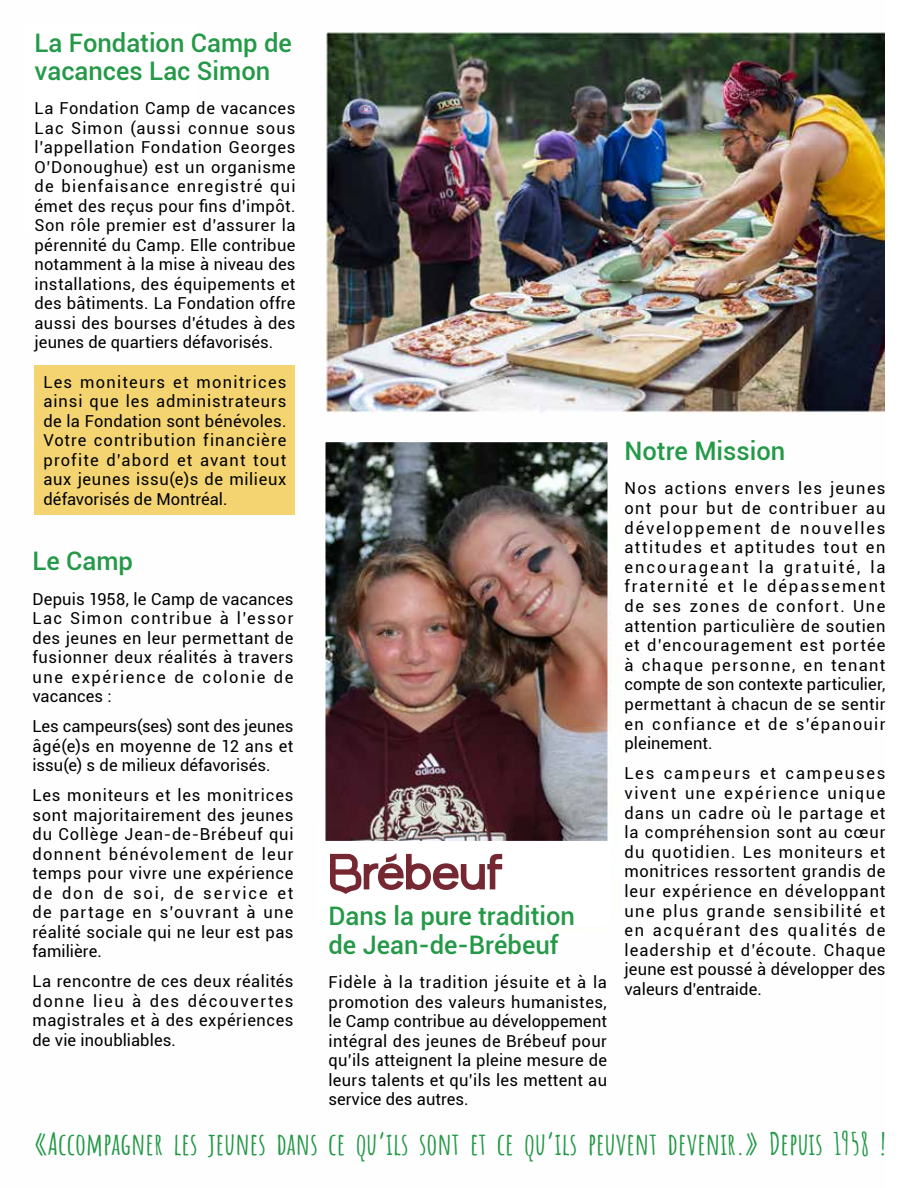
<style>
.page{position:relative;width:918px;height:1188px;background:#fff}
.page>*{position:absolute;margin:0;border:0;box-sizing:border-box;transform-origin:0 0}
.t1{font:700 30.3px "Amatic SC";color:#249947}
.t2{font:500 25.5px/28.3px "Roboto";color:#249947}
.t3{font:16.5px/19.5px "Roboto";letter-spacing:.02em;color:#000;text-align:justify}
</style>
<div class="page">
<img style="left:326px;top:32px;width:559px;height:664px">
<img style="left:325px;top:440px;width:285px;height:401px">
<div style="left:34px;top:365px;width:262px;height:150px;background:#f3d470"></div>
<svg style="left:330px;top:853px;width:172px;height:41px"></svg>
<h2 class="t2" style="left:34px;top:27px;width:259px">La Fondation Camp de vacances Lac Simon</h2>
<p class="t3" style="left:34px;top:98px;width:263px">La Fondation Camp de vacances Lac Simon (aussi connue sous l’appellation Fondation Georges O’Donoughue) est un organisme de bienfaisance enregistré qui émet des reçus pour fins d’impôt.<br>Son rôle premier est d’assurer la pérennité du Camp. Elle contribue notamment à la mise à niveau des installations, des équipements et des bâtiments. La Fondation offre aussi des bourses d'études à des jeunes de quartiers défavorisés.</p>
<p class="t3" style="left:44px;top:371px;width:245px">Les moniteurs et monitrices ainsi que les administrateurs de la Fondation sont bénévoles.<br>Votre contribution financière profite d’abord et avant tout aux jeunes issu(e)s de milieux défavorisés de Montréal.</p>
<h2 class="t2" style="left:33px;top:546px;width:102px">Le Camp</h2>
<p class="t3" style="left:33px;top:588px;width:263px">Depuis 1958, le Camp de vacances Lac Simon contribue à l’essor des jeunes en leur permettant de fusionner deux réalités à travers une expérience de colonie de vacances :</p>
<p class="t3" style="left:33px;top:716px;width:262px">Les campeurs(ses) sont des jeunes âgé(e)s en moyenne de 12 ans et issu(e) s de milieux défavorisés.</p>
<p class="t3" style="left:33px;top:785px;width:263px">Les moniteurs et les monitrices sont majoritairement des jeunes du Collège Jean-de-Brébeuf qui donnent bénévolement de leur temps pour vivre une expérience de don de soi, de service et de partage en s’ouvrant à une réalité sociale qui ne leur est pas familière.</p>
<p class="t3" style="left:33px;top:971px;width:263px">La rencontre de ces deux réalités donne lieu à des découvertes magistrales et à des expériences de vie inoubliables.</p>
<h2 class="t2" style="left:328px;top:901px;width:248px">Dans la pure tradition de Jean-de-Brébeuf</h2>
<p class="t3" style="left:328px;top:972px;width:280px">Fidèle à la tradition jésuite et à la promotion des valeurs humanistes, le Camp contribue au développement intégral des jeunes de Brébeuf pour qu’ils atteignent la pleine mesure de leurs talents et qu’ils les mettent au service des autres.</p>
<h2 class="t2" style="left:624px;top:436px;width:162px">Notre Mission</h2>
<p class="t3" style="left:624px;top:478px;width:263px">Nos actions envers les jeunes ont pour but de contribuer au développement de nouvelles attitudes et aptitudes tout en encourageant la gratuité, la fraternité et le dépassement de ses zones de confort. Une attention particulière de soutien et d’encouragement est portée à chaque personne, en tenant compte de son contexte particulier, permettant à chacun de se sentir en confiance et de s’épanouir pleinement.</p>
<p class="t3" style="left:624px;top:763px;width:263px">Les campeurs et campeuses vivent une expérience unique dans un cadre où le partage et la compréhension sont au cœur du quotidien. Les moniteurs et monitrices ressortent grandis de leur expérience en développant une plus grande sensibilité et en acquérant des qualités de leadership et d’écoute. Chaque jeune est poussé à développer des valeurs d’entraide.</p>
<h1 class="t1" style="left:34px;top:1121px;width:854px">«Accompagner les jeunes dans ce qu’ils sont et ce qu’ils peuvent devenir.» Depuis 1958 !</h1>
</div>
